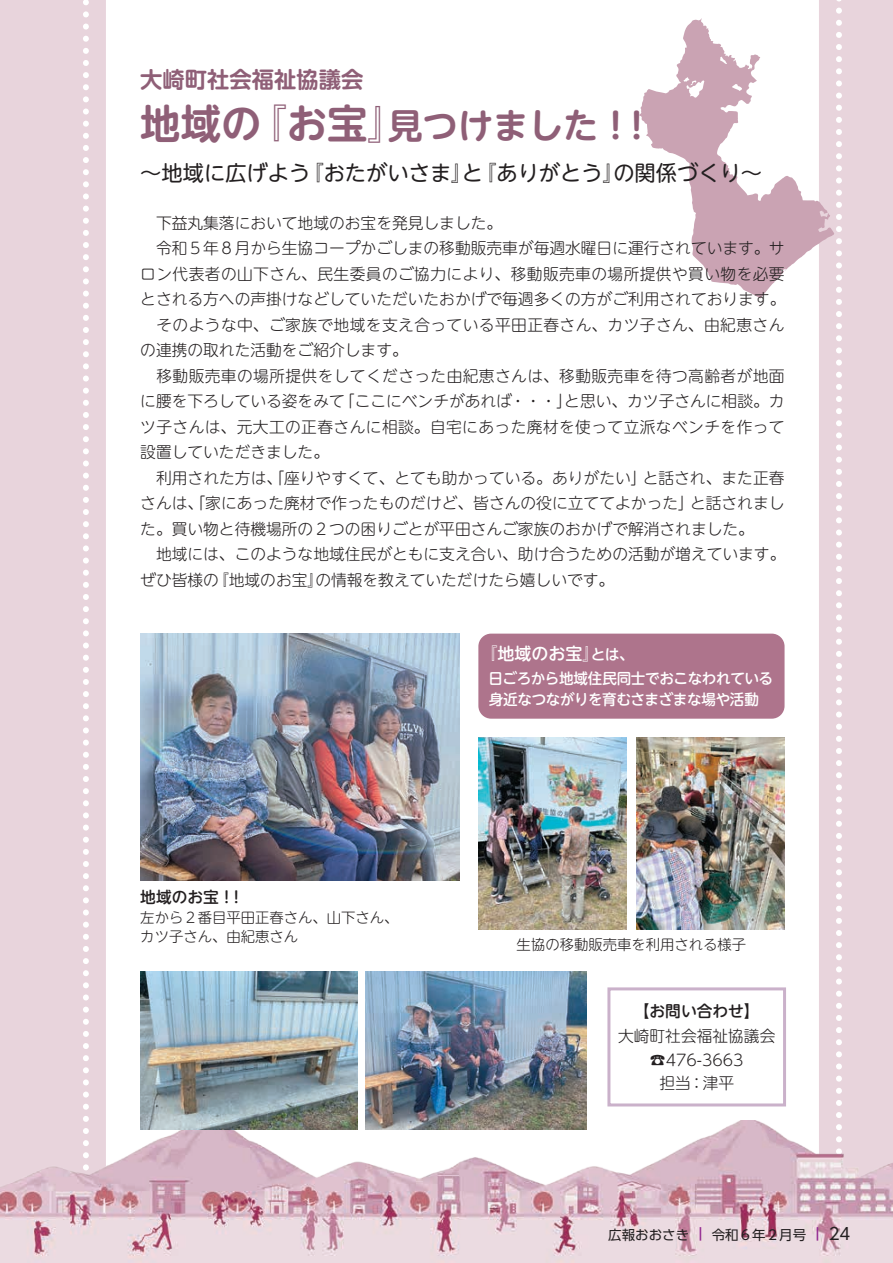
<style>
.page{position:relative;width:893px;height:1263px;background:#e8d4dc}
.page>*{position:absolute;margin:0;border:0;box-sizing:border-box;transform-origin:0 0}
.t1{font:700 35.1px "UD Shin M Go Pr 6 N De";color:#8f5f77}
.t2{font:700 22.35px "UD Shin M Go Pr 6 N De";color:#8f5f77}
.t3{font:21.3px "UD Shin M Go Pr 6 N";color:#231f20}
.t4{font:500 16.95px "UD Shin M Go Pr 6 N";color:#fff}
.t5{font:300 15.75px/25.5px "UD Shin M Go Pr 6 N";color:#231f20}
.t6{font:500 15.75px "UD Shin M Go Pr 6 N";color:#231f20}
.t7{font:500 14.85px/21.3px "UD Shin M Go Pr 6 N";letter-spacing:-.025em;color:#fff}
.t8{font:300 14.4px/19.2px "UD Shin M Go Pr 6 N";color:#231f20}
.t9{font:13.5px "UD Shin Go Pr 6 N";color:#231f20}
.s1{font-size:40.35px}
.s2{font-size:14.85px}
.s3{font-weight:800;color:#90268f}
.s4{font-size:16.5px}
</style>
<div class="page">
<svg style="left:83px;top:0;width:6px;height:1121px"></svg>
<svg style="left:836px;top:0;width:6px;height:1118px"></svg>
<div style="left:106px;top:0;width:713px;height:1121px;background:#fff"></div>
<img style="left:0;top:1121px;width:893px;height:142px">
<div style="left:478px;top:634px;width:306px;height:85px;background:#ae748c;border-radius:13px"></div>
<svg style="left:638px;top:18px;width:196px;height:280px;background:#e9d9df"></svg>
<div style="left:607px;top:987px;width:179px;height:119px;border:3px solid #cab1ca"></div>
<img style="left:140px;top:634px;width:319px;height:246px">
<img style="left:140px;top:972px;width:217px;height:157px">
<img style="left:366px;top:972px;width:221px;height:157px">
<img style="left:636px;top:738px;width:148px;height:191px">
<img style="left:478px;top:738px;width:148px;height:191px">
<h2 class="t2" style="left:140px;top:60px;width:225px">大崎町社会福祉協議会</h2>
<h1 class="t1" style="left:140px;top:96px;width:516px"><span class="s1">地域の『お宝』</span>見つけました！！</h1>
<h3 class="t3" style="left:140px;top:156px;width:623px">～地域に広げよう『おたがいさま』と『ありがとう』の関係づくり～</h3>
<p class="t5" style="left:140px;top:209px;width:647px">　下益丸集落において地域のお宝を発見しました。<br>　令和５年８月から生協コープかごしまの移動販売車が毎週水曜日に運行されています。サロン代表者の山下さん、民生委員のご協力により、移動販売車の場所提供や買い物を必要とされる方への声掛けなどしていただいたおかげで毎週多くの方がご利用されております。　そのような中、ご家族で地域を支え合っている平田正春さん、カツ子さん、由紀恵さんの連携の取れた活動をご紹介します。<br>　移動販売車の場所提供をしてくださった由紀恵さんは、移動販売車を待つ高齢者が地面に腰を下ろしている姿をみて「ここにベンチがあれば・・・」と思い、カツ子さんに相談。カツ子さんは、元大工の正春さんに相談。自宅にあった廃材を使って立派なベンチを作って設置していただきました。<br>　利用された方は、「座りやすくて、とても助かっている。ありがたい」と話され、また正春さんは、「家にあった廃材で作ったものだけど、皆さんの役に立ててよかった」と話されました。買い物と待機場所の２つの困りごとが平田さんご家族のおかげで解消されました。<br>　地域には、このような地域住民がともに支え合い、助け合うための活動が増えています。ぜひ皆様の『地域のお宝』の情報を教えていただけたら嬉しいです。</p>
<p class="t6" style="left:140px;top:884px;width:105px">地域のお宝！！</p>
<p class="t8" style="left:140px;top:907px;width:260px">左から２番目平田正春さん、山下さん、カツ子さん、由紀恵さん</p>
<p class="t4" style="left:480px;top:639px;width:155px">『地域のお宝』<span class="s2">とは、</span></p>
<p class="t7" style="left:489px;top:667px;width:286px">日ごろから地域住民同士でおこなわれている身近なつながりを育むさまざまな場や活動</p>
<p class="t8" style="left:517px;top:934px;width:231px">生協の移動販売車を利用される様子</p>
<p class="t6" style="left:634px;top:997px;width:127px">【お問い合わせ】</p>
<p class="t5" style="left:618px;top:1024px;width:159px;line-height:23.4px;text-align:center">大崎町社会福祉協議会☎476-3663<br>担当：津平</p>
<p class="t9" style="left:608px;top:1224px;width:244px">広報おおさき <span class="s3">︱</span> 令和６年２月号 <span class="s3">︱</span> <span class="s4">24</span></p>
</div>
